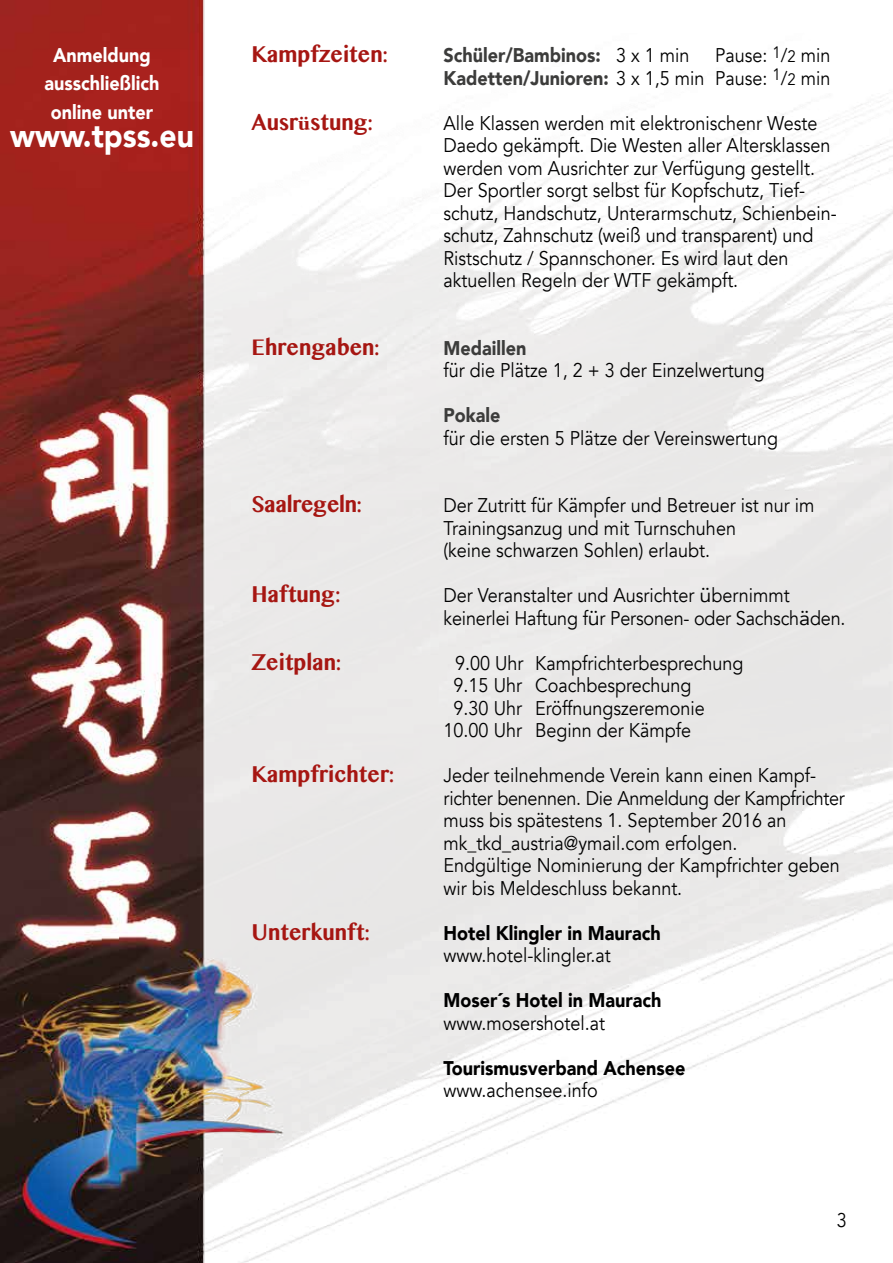
<style>
.page{position:relative;width:893px;height:1263px;background:#fff}
.page>*{position:absolute;margin:0;border:0;box-sizing:border-box;transform-origin:0 0}
.t1{font:900 33px "Avenir";color:#fff;scale:.91 1}
.t2{font:19.8px/22.5px "Avenir";color:#000;scale:.91 1}
.t3{font:700 19.8px "Bangla MN";color:#a61612;scale:.91 1}
.t4{font:900 19.8px "Avenir";color:#000;scale:.91 1}
.t5{font:900 19.8px "Avenir";color:#3c3c3b;scale:.91 1}
.t6{font:900 19.8px/28.5px "Avenir";color:#fff;text-align:center;scale:.91 1}
.t7{font:700 19.8px "Bangla MN";letter-spacing:-.02em;color:#a61612;scale:.91 1}
.s1{font-weight:400;color:#000}
.s2{font-size:16.5px}
.s3{font-weight:900;color:#3c3c3b}
.s4{font-family:"Times"}
</style>
<div class="page">
<img style="left:0;top:0;width:893px;height:1263px">
<p class="t6" style="left:45px;top:40px;width:128px">Anmeldung ausschließlich online unter</p>
<h1 class="t1" style="left:10px;top:108px;width:204px">www.tpss.eu</h1>
<p class="t3" style="left:252px;top:40px;width:151px">Kampfzeiten:</p>
<p class="t5" style="left:444px;top:38px;width:272px">Schüler/Bambinos: <span class="s1">3 x 1 min</span></p>
<p class="t2" style="left:444px;top:45px;width:427px;text-align:right">Pause: <sup>1</sup>/<span class="s2">2</span> min<br><span class="s3">Kadetten/Junioren:</span> 3 x 1,5 min Pause: <sup>1</sup>/<span class="s2">2</span> min</p>
<p class="t3" style="left:252px;top:107px;width:135px">Ausr<span class="s4">ü</span>stung:</p>
<p class="t2" style="left:444px;top:112px;width:433px">Alle Klassen werden mit elektronischenr Weste Daedo gekämpft. Die Westen aller Altersklassen werden vom Ausrichter zur Verfügung gestellt.<br>Der Sportler sorgt selbst für Kopfschutz, Tief&shy;schutz, Handschutz, Unterarmschutz, Schienbein&shy;schutz, Zahnschutz (weiß und transparent) und Ristschutz / Spannschoner. Es wird laut den aktuellen Regeln der WTF gekämpft.</p>
<p class="t3" style="left:252px;top:332px;width:142px">Ehrengaben:</p>
<p class="t5" style="left:444px;top:331px;width:93px">Medaillen</p>
<p class="t2" style="left:444px;top:360px;width:355px">für die Plätze 1, 2 + 3 der Einzelwertung</p>
<p class="t5" style="left:444px;top:398px;width:64px">Pokale</p>
<p class="t2" style="left:444px;top:427px;width:369px">für die ersten 5 Plätze der Vereinswertung</p>
<p class="t7" style="left:252px;top:490px;width:122px">Saalregeln:</p>
<p class="t2" style="left:444px;top:495px;width:409px">Der Zutritt für Kämpfer und Betreuer ist nur im<br>Trainingsanzug und mit Turnschuhen<br>(keine schwarzen Sohlen) erlaubt.</p>
<p class="t3" style="left:252px;top:580px;width:99px">Haftung:</p>
<p class="t2" style="left:444px;top:584px;width:443px">Der Veranstalter und Ausrichter übernimmt keinerlei Haftung für Personen- oder Sachschäden.</p>
<p class="t3" style="left:252px;top:647px;width:100px">Zeitplan:</p>
<p class="t2" style="left:455px;top:652px;width:318px">9.00 Uhr Kampfrichterbesprechung</p>
<p class="t2" style="left:454px;top:675px;width:263px">9.15 Uhr Coachbesprechung</p>
<p class="t2" style="left:454px;top:697px;width:278px">9.30 Uhr Eröffnungszeremonie</p>
<p class="t2" style="left:444px;top:720px;width:273px">10.00 Uhr Beginn der Kämpfe</p>
<p class="t3" style="left:252px;top:760px;width:158px">Kampfrichter:</p>
<p class="t2" style="left:444px;top:765px;width:442px">Jeder teilnehmende Verein kann einen Kampf&shy;richter benennen. Die Anmeldung der Kampfrichter muss bis spätestens 1. September 2016 an mk_tkd_austria@ymail.com erfolgen.<br>Endgültige Nominierung der Kampfrichter geben wir bis Meldeschluss bekannt.</p>
<p class="t3" style="left:252px;top:917px;width:131px">Unterkunft:</p>
<p class="t4" style="left:444px;top:916px;width:240px">Hotel Klingler in Maurach</p>
<p class="t2" style="left:444px;top:945px;width:185px">www.hotel-klingler.at</p>
<p class="t4" style="left:444px;top:983px;width:241px">Moser´s Hotel in Maurach</p>
<p class="t2" style="left:444px;top:1012px;width:179px">www.mosershotel.at</p>
<p class="t4" style="left:444px;top:1051px;width:267px">Tourismusverband Achensee</p>
<p class="t2" style="left:444px;top:1080px;width:171px">www.achensee.info</p>
<p class="t2" style="left:837px;top:1209px;width:12px">3</p>
</div>
